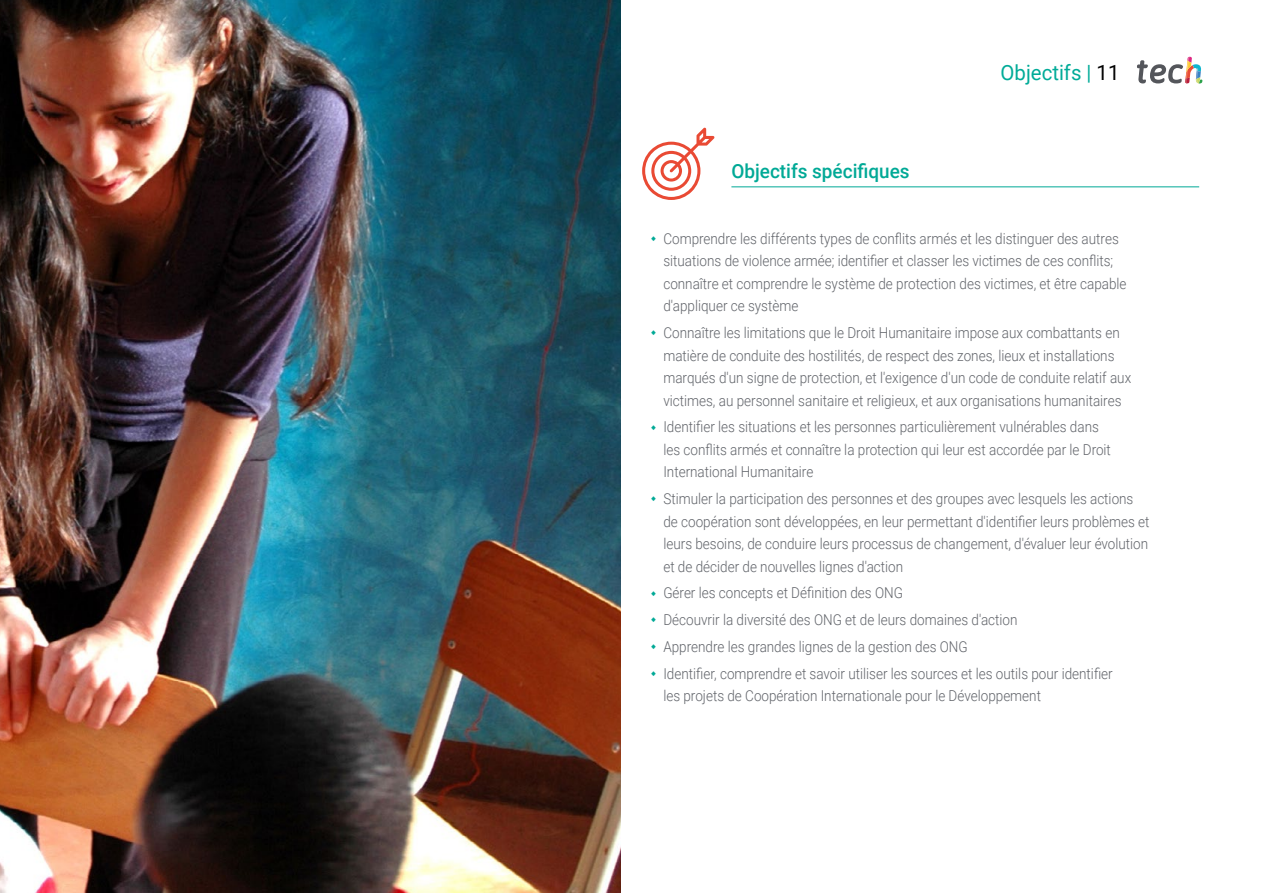
<style>
.page{position:relative;width:1263px;height:893px;background:#fff}
.page>*{position:absolute;margin:0;border:0;box-sizing:border-box;transform-origin:0 0}
.t1{font:21px "Roboto";color:#01ab98}
.t2{font:500 19.5px "Roboto";color:#00a996}
.t3{font:300 15px/22.5px "Roboto";color:#61646a;scale:.9 1}
.s1{color:#000}
</style>
<div class="page">
<img style="left:0;top:0;width:621px;height:893px">
<hr style="left:731px;top:186px;width:468px;height:1px;background:#00a996">
<svg style="left:642px;top:128px;width:72px;height:72px"></svg>
<svg style="left:1137px;top:57px;width:65px;height:27px"></svg>
<h2 class="t2" style="left:731px;top:158px;width:180px">Objectifs spécifiques</h2>
<h1 class="t1" style="left:1000px;top:57px;width:120px">Objectifs | <span class="s1">11</span></h1>
<p class="t3" style="left:663px;top:227px;width:516px">Comprendre les différents types de conflits armés et les distinguer des autres situations de violence armée; identifier et classer les victimes de ces conflits; connaître et comprendre le système de protection des victimes, et être capable d'appliquer ce système</p>
<p class="t3" style="left:663px;top:321px;width:521px">Connaître les limitations que le Droit Humanitaire impose aux combattants en matière de conduite des hostilités, de respect des zones, lieux et installations marqués d'un signe de protection, et l'exigence d'un code de conduite relatif aux victimes, au personnel sanitaire et religieux, et aux organisations humanitaires</p>
<p class="t3" style="left:663px;top:415px;width:499px">Identifier les situations et les personnes particulièrement vulnérables dans les conflits armés et connaître la protection qui leur est accordée par le Droit<br>International Humanitaire</p>
<p class="t3" style="left:663px;top:487px;width:542px">Stimuler la participation des personnes et des groupes avec lesquels les actions de coopération sont développées, en leur permettant d'identifier leurs problèmes et leurs besoins, de conduire leurs processus de changement, d'évaluer leur évolution et de décider de nouvelles lignes d'action</p>
<p class="t3" style="left:663px;top:579px;width:501px;line-height:26.7px">Gérer les concepts et Définition des ONG<br>Découvrir la diversité des ONG et de leurs domaines d'action<br>Apprendre les grandes lignes de la gestion des ONG<br>Identifier, comprendre et savoir utiliser les sources et les outils pour identifier</p>
<p class="t3" style="left:663px;top:684px;width:421px">les projets de Coopération Internationale pour le Développement</p>
</div>
